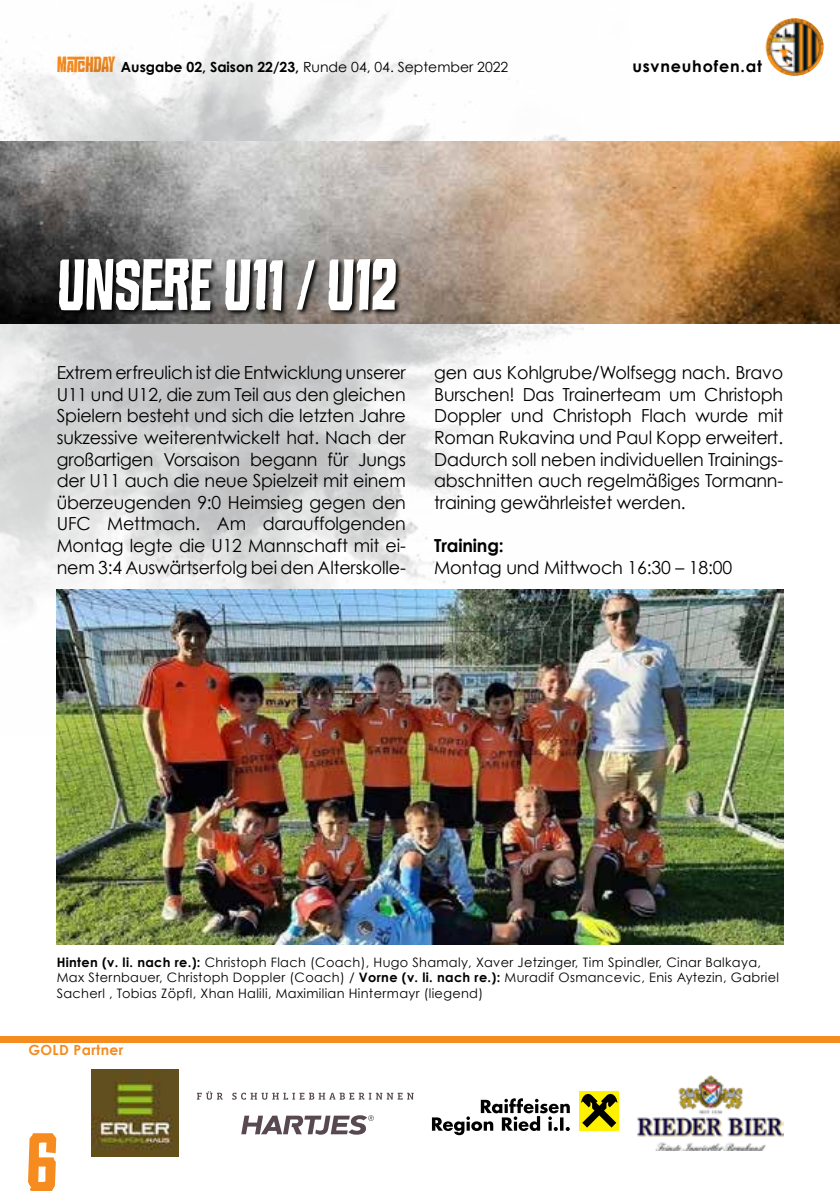
<style>
.page{position:relative;width:840px;height:1191px;background:#fff}
.page>*{position:absolute;margin:0;border:0;box-sizing:border-box;transform-origin:0 0}
.t1{font:92px "Croteau";color:#f68b1f}
.t2{font:80px "Croteau";color:#fff}
.t3{font:24px "Croteau";letter-spacing:-.01em;color:#f68b1f}
.t4{font:18px/21.6px "Century Gothic";letter-spacing:-.01em;color:#000;text-align:justify}
.t5{font:700 18px "Century Gothic";letter-spacing:-.01em;color:#000}
.t6{font:700 16px "Century Gothic";letter-spacing:.05em;color:#000}
.t7{font:14px "Century Gothic";color:#000}
.t8{font:700 14px "Century Gothic";letter-spacing:.025em;color:#f68b1f}
.t9{font:13px/15.6px "Century Gothic";letter-spacing:.025em;color:#000}
.s1{font-weight:700}
</style>
<div class="page">
<img style="left:764px;top:17px;width:59px;height:59px;border-radius:30px">
<div style="left:764px;top:17px;width:59px;height:60px;border:1px solid #fff;border-radius:50%"></div>
<img style="left:0;top:4px;width:629px;height:731px">
<div style="left:0;top:1035px;width:839px;height:7px;background:#f68b1f"></div>
<img style="left:0;top:142px;width:839px;height:181px">
<svg style="left:58px;top:258px;width:344px;height:59px;background:#3e3c3a"></svg>
<img style="left:92px;top:1069px;width:86px;height:87px">
<img style="left:637px;top:1075px;width:145px;height:75px">
<svg style="left:197px;top:1091px;width:216px;height:8px"></svg>
<svg style="left:241px;top:1115px;width:132px;height:19px"></svg>
<div style="left:579px;top:1090px;width:40px;height:40px;background:#fff200"></div>
<svg style="left:431px;top:1098px;width:138px;height:37px"></svg>
<svg style="left:581px;top:1093px;width:36px;height:34px"></svg>
<img style="left:57px;top:590px;width:725px;height:354px">
<h3 class="t3" style="left:57px;top:54px;width:60px">MATCHDAY</h3>
<p class="t7" style="left:121px;top:59px;width:388px"><span class="s1">Ausgabe 02, Saison 22/23,</span> Runde 04, 04. September 2022</p>
<p class="t6" style="left:632px;top:56px;width:131px">usvneuhofen.at</p>
<h2 class="t2" style="left:57px;top:251px;width:341px">UNSERE U11 / U12</h2>
<p class="t4" style="left:57px;top:361px;width:350px">Extrem erfreulich ist die Entwicklung unserer U11 und U12, die zum Teil aus den gleichen Spielern besteht und sich die letzten Jahre sukzessive weiterentwickelt hat. Nach der großartigen Vorsaison begann für Jungs der U11 auch die neue Spielzeit mit einem überzeugenden 9:0 Heimsieg gegen den UFC Mettmach. Am darauffolgenden Montag legte die U12 Mannschaft mit ei&shy;nem 3:4 Auswärtserfolg bei den Alterskolle-</p>
<p class="t4" style="left:434px;top:361px;width:350px">gen aus Kohlgrube/Wolfsegg nach. Bravo Burschen! Das Trainerteam um Christoph Doppler und Christoph Flach wurde mit Roman Rukavina und Paul Kopp erweitert.<br>Dadurch soll neben individuellen Trainings&shy;abschnitten auch regelmäßiges Tormann&shy;training gewährleistet werden.</p>
<p class="t5" style="left:434px;top:534px;width:71px">Training:</p>
<p class="t4" style="left:434px;top:556px;width:299px">Montag und Mittwoch 16:30 – 18:00</p>
<p class="t9" style="left:57px;top:954px;width:723px"><span class="s1">Hinten (v. li. nach re.):</span> Christoph Flach (Coach), Hugo Shamaly, Xaver Jetzinger, Tim Spindler, Cinar Balkaya,<br>Max Sternbauer, Christoph Doppler (Coach) / <span class="s1">Vorne (v. li. nach re.):</span> Muradif Osmancevic, Enis Aytezin, Gabriel<br>Sacherl , Tobias Zöpfl, Xhan Halili, Maximilian Hintermayr (liegend)</p>
<p class="t8" style="left:28px;top:1041px;width:96px">GOLD Partner</p>
<h1 class="t1" style="left:25px;top:1123px;width:33px">6</h1>
</div>
